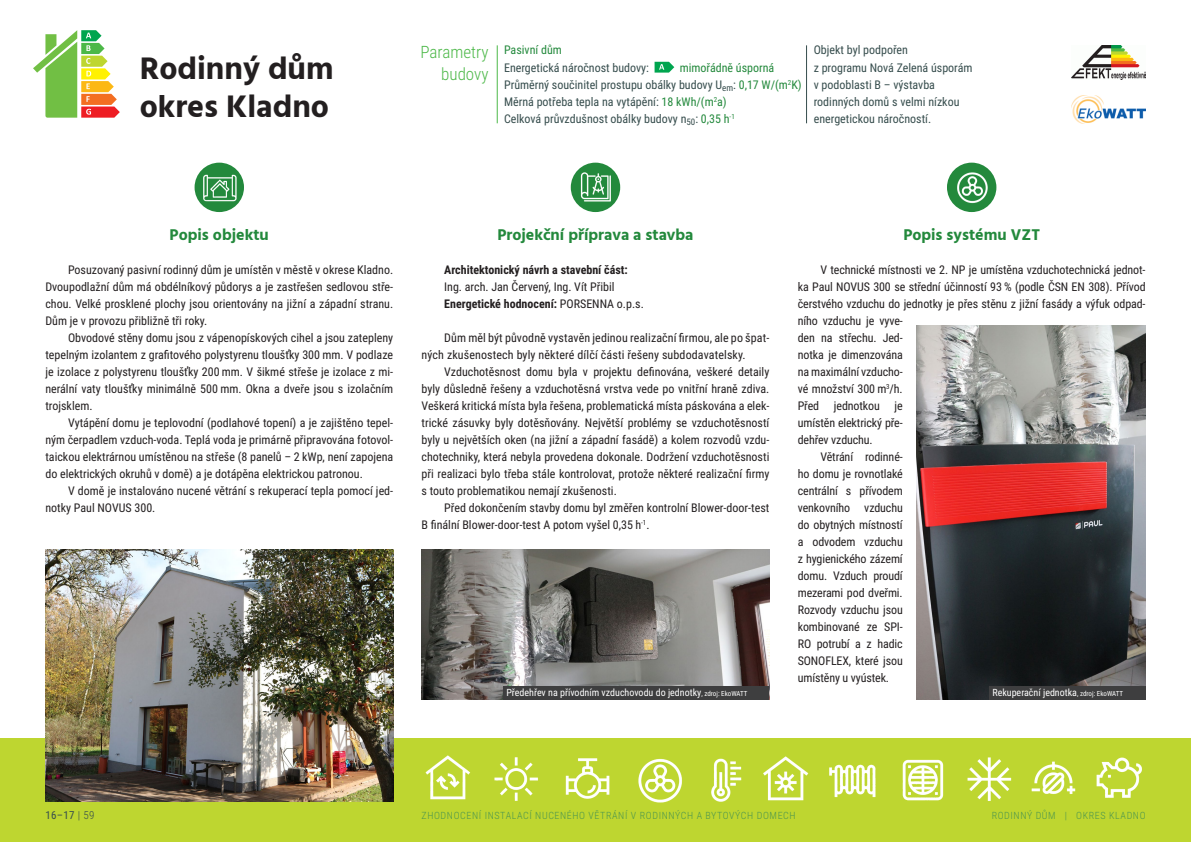
<style>
.page{position:relative;width:1191px;height:842px;background:#fff}
.page>*{position:absolute;margin:0;border:0;box-sizing:border-box;transform-origin:0 0}
.t1{font:700 32px/38.4px "Hind";color:#231f20}
.t2{font:300 17px/22px "Roboto Condensed";color:#4cb848;text-align:right}
.t3{font:700 16px "Hind";color:#23893c}
.t4{font:12px/17px "Roboto Condensed";letter-spacing:-.01em;color:#231f20;text-align:justify}
.t5{font:12px/17.2px "Roboto Condensed";color:#364d4d}
.t6{font:12px/17px "Roboto Condensed";letter-spacing:.01em;color:#231f20}
.t7{font:700 12px "Roboto Condensed";color:#231f20}
.t8{font:12px "Roboto Condensed";color:#23893c}
.t9{font:11px "Roboto Condensed";color:#364d4d}
.t10{font:10px "Roboto Condensed";color:#fff}
.t11{font:300 10px "Roboto Condensed";letter-spacing:.06em;color:#4b954f}
.s1{color:#23893c}
.s2{font-weight:700}
.s3{font-size:7px}
.s4{font-weight:300}
</style>
<div class="page">
<div style="left:0;top:738px;width:1191px;height:104px;background:#bed630"></div>
<img style="left:1098px;top:757px;width:44px;height:41px">
<img style="left:967px;top:757px;width:43px;height:44px">
<img style="left:829px;top:764px;width:47px;height:34px">
<img style="left:768px;top:756px;width:41px;height:45px">
<img style="left:565px;top:758px;width:45px;height:41px">
<img style="left:425px;top:755px;width:45px;height:45px">
<img style="left:470px;top:757px;width:68px;height:44px">
<img style="left:638px;top:758px;width:42px;height:45px">
<img style="left:680px;top:758px;width:88px;height:44px">
<img style="left:902px;top:759px;width:42px;height:42px">
<img style="left:1010px;top:761px;width:88px;height:33px">
<img style="left:195px;top:163px;width:49px;height:49px;border-radius:25px">
<div style="left:571px;top:163px;width:49px;height:49px;background:#23893c;border-radius:50%"></div>
<img style="left:573px;top:166px;width:46px;height:44px">
<img style="left:947px;top:163px;width:49px;height:49px;border-radius:25px">
<svg style="left:33px;top:30px;width:87px;height:88px"></svg>
<img style="left:45px;top:549px;width:348px;height:252px">
<svg style="left:654px;top:62px;width:20px;height:11px"></svg>
<hr style="left:497px;top:45px;width:1px;height:78px;background:#4cb848">
<hr style="left:806px;top:45px;width:1px;height:78px;background:#364d4d">
<img style="left:917px;top:325px;width:228px;height:374px">
<img style="left:421px;top:549px;width:348px;height:150px">
<div style="left:503px;top:686px;width:266px;height:13px;background:#3e3e3f"></div>
<div style="left:989px;top:686px;width:156px;height:13px;background:#3e3e3f"></div>
<img style="left:1071px;top:95px;width:74px;height:28px">
<img style="left:1071px;top:45px;width:74px;height:34px">
<h1 class="t1" style="left:140px;top:48px;width:195px">Rodinný dům okres Kladno</h1>
<p class="t8" style="left:504px;top:42px;width:59px">Pasivní dům</p>
<p class="t5" style="left:504px;top:58px;width:146px">Energetická náročnost budovy:</p>
<h2 class="t2" style="left:420px;top:40px;width:69px">PARAMETRY<br>BUDOVY</h2>
<p class="t5" style="left:813px;top:41px;width:160px">Objekt byl podpořen<br>z programu Nová Zelená úsporám v podoblasti B – výstavba rodinných domů s velmi nízkou energetickou náročností.</p>
<p class="t5" style="left:504px;top:58px;width:299px;text-indent:176px"><span class="s1">mimořádně úsporná </span>Průměrný součinitel prostupu obálky budovy U<sub>em</sub>: <span class="s1">0,17 W/(m</span><sup>2</sup><span class="s1">K)<br></span>Měrná potřeba tepla na vytápění: <span class="s1">18 kWh/(m</span><sup>2</sup><span class="s1">a)<br></span>Celková průvzdušnost obálky budovy n<sub>50</sub>: <span class="s1">0,35 h</span><sup>-1</sup></p>
<h3 class="t3" style="left:170px;top:225px;width:101px">Popis objektu</h3>
<p class="t4" style="left:45px;top:261px;width:349px;text-indent:23px">Posuzovaný pasivní rodinný dům je umístěn v městě v okrese Kladno.<br>Dvoupodlažní dům má obdélníkový půdorys a je zastřešen sedlovou stře&shy;chou. Velké prosklené plochy jsou orientovány na jižní a západní stranu.<br>Dům je v provozu přibližně tři roky.</p>
<p class="t4" style="left:45px;top:329px;width:349px;text-indent:23px">Obvodové stěny domu jsou z vápenopískových cihel a jsou zatepleny tepelným izolantem z grafitového polystyrenu tloušťky 300 mm. V podlaze je izolace z polystyrenu tloušťky 200 mm. V šikmé střeše je izolace z mi&shy;nerální vaty tloušťky minimálně 500 mm. Okna a dveře jsou s izolačním trojsklem.</p>
<p class="t4" style="left:45px;top:414px;width:349px;text-indent:23px">Vytápění domu je teplovodní (podlahové topení) a je zajištěno tepel&shy;ným čerpadlem vzduch-voda. Teplá voda je primárně připravována fotovol&shy;taickou elektrárnou umístěnou na střeše (8 panelů – 2 kWp, není zapojena do elektrických okruhů v domě) a je dotápěna elektrickou patronou.</p>
<p class="t4" style="left:45px;top:482px;width:349px;text-indent:23px">V domě je instalováno nucené větrání s rekuperací tepla pomocí jed&shy;notky Paul NOVUS 300.</p>
<h3 class="t3" style="left:497px;top:225px;width:198px">Projekční příprava a stavba</h3>
<p class="t7" style="left:444px;top:261px;width:185px">Architektonický návrh a stavební část:</p>
<p class="t4" style="left:444px;top:278px;width:201px">Ing. arch. Jan Červený, Ing. Vít Přibil<br><span class="s2">Energetické hodnocení:</span> PORSENNA o.p.s.</p>
<p class="t6" style="left:421px;top:329px;width:349px;text-indent:23px">Dům měl být původně vystavěn jedinou realizační firmou, ale po špat&shy;ných zkušenostech byly některé dílčí části řešeny subdodavatelsky.</p>
<p class="t4" style="left:421px;top:363px;width:349px;text-indent:23px">Vzduchotěsnost domu byla v projektu definována, veškeré detaily byly důsledně řešeny a vzduchotěsná vrstva vede po vnitřní hraně zdiva.<br>Veškerá kritická místa byla řešena, problematická místa páskována a elek&shy;trické zásuvky byly dotěsňovány. Největší problémy se vzduchotěsností byly u největších oken (na jižní a západní fasádě) a kolem rozvodů vzdu&shy;chotechniky, která nebyla provedena dokonale. Dodržení vzduchotěsnosti při realizaci bylo třeba stále kontrolovat, protože některé realizační firmy s touto problematikou nemají zkušenosti.</p>
<p class="t4" style="left:421px;top:499px;width:349px;text-indent:23px">Před dokončením stavby domu byl změřen kontrolní Blower-door-test<br>B finální Blower-door-test A potom vyšel 0,35 h<sup>-1</sup>.</p>
<h3 class="t3" style="left:903px;top:225px;width:138px">Popis systému VZT</h3>
<p class="t4" style="left:820px;top:261px;width:327px">V technické místnosti ve 2. NP je umístěna vzduchotechnická jednot-</p>
<p class="t4" style="left:797px;top:278px;width:349px">ka Paul NOVUS 300 se střední účinností 93 % (podle ČSN EN 308). Přívod</p>
<p class="t4" style="left:797px;top:295px;width:349px">čerstvého vzduchu do jednotky je přes stěnu z jižní fasády a výfuk odpad-</p>
<p class="t4" style="left:797px;top:312px;width:106px">ního vzduchu je vyve-</p>
<p class="t4" style="left:797px;top:329px;width:106px">den na střechu. Jed-</p>
<p class="t4" style="left:797px;top:346px;width:106px">notka je dimenzována</p>
<p class="t4" style="left:797px;top:363px;width:106px">na maximální vzducho-</p>
<p class="t4" style="left:797px;top:380px;width:107px">vé množství 300 m<sup>3</sup>/h.</p>
<p class="t4" style="left:797px;top:397px;width:106px">Před jednotkou je</p>
<p class="t4" style="left:797px;top:414px;width:106px">umístěn elektrický pře-</p>
<p class="t4" style="left:797px;top:431px;width:77px">dehřev vzduchu.</p>
<p class="t4" style="left:820px;top:448px;width:84px">Větrání rodinné-</p>
<p class="t4" style="left:797px;top:465px;width:106px">ho domu je rovnotlaké</p>
<p class="t4" style="left:797px;top:482px;width:106px">centrální s přívodem</p>
<p class="t4" style="left:797px;top:499px;width:107px">venkovního vzduchu</p>
<p class="t4" style="left:797px;top:516px;width:106px">do obytných místností</p>
<p class="t4" style="left:797px;top:533px;width:106px">a odvodem vzduchu</p>
<p class="t4" style="left:797px;top:550px;width:106px">z hygienického zázemí</p>
<p class="t4" style="left:797px;top:567px;width:106px">domu. Vzduch proudí</p>
<p class="t4" style="left:797px;top:584px;width:106px">mezerami pod dveřmi.</p>
<p class="t4" style="left:797px;top:601px;width:106px">Rozvody vzduchu jsou</p>
<p class="t4" style="left:797px;top:618px;width:106px">kombinované ze SPI-</p>
<p class="t4" style="left:797px;top:635px;width:106px">RO potrubí a z hadic</p>
<p class="t4" style="left:797px;top:652px;width:106px">SONOFLEX, které jsou</p>
<p class="t4" style="left:797px;top:669px;width:93px">umístěny u vyústek.</p>
<p class="t10" style="left:506px;top:686px;width:243px">Předehřev na přívodním vzduchovodu do jednotky<span class="s3">, zdroj: EkoWATT</span></p>
<p class="t10" style="left:992px;top:686px;width:132px">Rekuperační jednotka<span class="s3">, zdroj: EkoWATT</span></p>
<p class="t9" style="left:45px;top:807px;width:51px">16–17 <span class="s4">| 59</span></p>
<p class="t11" style="left:421px;top:808px;width:375px">ZHODNOCENÍ INSTALACÍ NUCENÉHO VĚTRÁNÍ V RODINNÝCH A BYTOVÝCH DOMECH</p>
<p class="t11" style="left:991px;top:808px;width:155px">RODINNÝ DŮM | OKRES KLADNO</p>
</div>
